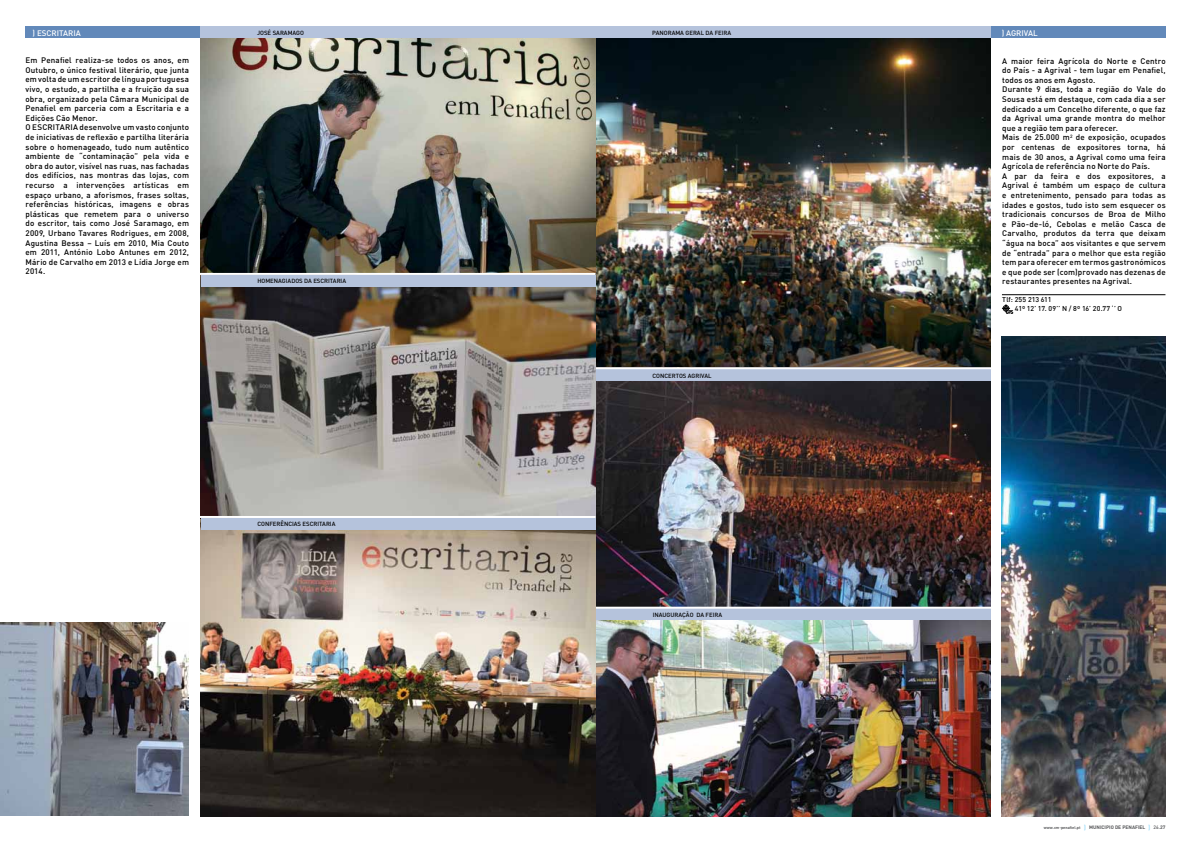
<style>
.page{position:relative;width:1191px;height:842px;background:#fff}
.page>*{position:absolute;margin:0;border:0;box-sizing:border-box;transform-origin:0 0}
.t1{font:500 8px/9.6px "DIN";letter-spacing:.02em;color:#000}
.t2{font:500 8px "DIN";color:#fff}
.t3{font:500 7px/8.4px "DIN";letter-spacing:.01em;color:#000}
.t4{font:700 6.9px "DIN Pro";color:#a5dff9}
.t5{font:500 6px "DIN";color:#000}
.t6{font:700 4.9px "DIN Pro";color:#58595b}
.t7{font:500 4.9px "DIN";color:#58595b}
.t8{font:700 4px "DIN Pro";color:#58595b}
.s1{font-family:"DIN Pro";font-weight:700}
</style>
<div class="page">
<div style="left:990px;top:27px;width:175px;height:11px;background:#6289ba"></div>
<img style="left:595px;top:38px;width:395px;height:569px">
<hr style="left:1002px;top:295px;width:163px;height:1px;background:#000">
<svg style="left:1002px;top:304px;width:11px;height:10px"></svg>
<img style="left:200px;top:38px;width:395px;height:778px">
<div style="left:26px;top:27px;width:174px;height:11px;background:#6289ba"></div>
<div style="left:596px;top:369px;width:394px;height:12px;background:#b5c3dc"></div>
<hr style="left:595px;top:367px;width:596px;height:2px;background:#fff">
<div style="left:596px;top:609px;width:394px;height:11px;background:#b5c3dc"></div>
<img style="left:1002px;top:336px;width:163px;height:480px">
<img style="left:596px;top:620px;width:394px;height:196px">
<div style="left:595px;top:27px;width:395px;height:11px;background:#b5c3dc"></div>
<div style="left:200px;top:27px;width:395px;height:11px;background:#b5c3dc"></div>
<div style="left:201px;top:275px;width:394px;height:11px;background:#b5c3dc"></div>
<hr style="left:0;top:273px;width:595px;height:2px;background:#fff">
<div style="left:201px;top:518px;width:394px;height:11px;background:#b5c3dc"></div>
<img style="left:0;top:622px;width:188px;height:194px">
<hr style="left:0;top:516px;width:595px;height:2px;background:#fff">
<p class="t2" style="left:33px;top:28px;width:50px">) ESCRITARIA</p>
<p class="t1" style="left:26px;top:55px;width:165px">Em Penafiel realiza-se todos os anos, em Outubro, o único festival literário, que junta em volta de um escritor de língua portuguesa vivo, o estudo, a partilha e a fruição da sua obra, organizado pela Câmara Municipal de Penafiel em parceria com a Escritaria e a Edições Cão Menor.<br>O ESCRITARIA desenvolve um vasto conjunto de iniciativas de reflexão e partilha literária sobre o homenageado, tudo num autêntico ambiente de “contaminação” pela vida e obra do autor, visível nas ruas, nas fachadas dos edifícios, nas montras das lojas, com recurso a intervenções artísticas em espaço urbano, a aforismos, frases soltas, referências históricas, imagens e obras plásticas que remetem para o universo do escritor, tais como José Saramago, em 2009, Urbano Tavares Rodrigues, em 2008, Agustina Bessa – Luís em 2010, Mia Couto em 2011, António Lobo Antunes em 2012, Mário de Carvalho em 2013 e Lídia Jorge em 2014.</p>
<p class="t5" style="left:257px;top:29px;width:48px">JOSÉ SARAMAGO</p>
<p class="t5" style="left:652px;top:29px;width:80px">PANORAMA GERAL DA FEIRA</p>
<p class="t5" style="left:257px;top:277px;width:90px">HOMENAGIADOS DA ESCRITARIA</p>
<p class="t5" style="left:257px;top:520px;width:80px">CONFERÊNCIAS ESCRITARIA</p>
<p class="t5" style="left:652px;top:372px;width:61px">CONCERTOS AGRIVAL</p>
<p class="t5" style="left:652px;top:611px;width:71px">INAUGURAÇÃO DA FEIRA</p>
<p class="t2" style="left:1001px;top:28px;width:37px">) AGRIVAL</p>
<p class="t1" style="left:1002px;top:56px;width:165px">A maior feira Agrícola do Norte e Centro do País - a Agrival - tem lugar em Penafiel, todos os anos em Agosto.<br>Durante 9 dias, toda a região do Vale do Sousa está em destaque, com cada dia a ser dedicado a um Concelho diferente, o que faz da Agrival uma grande montra do melhor que a região tem para oferecer.<br>Mais de 25.000 m<sup>2</sup> de exposição, ocupados por centenas de expositores torna, há mais de 30 anos, a Agrival como uma feira Agrícola de referência no Norte do País.<br>A par da feira e dos expositores, a Agrival é também um espaço de cultura e entretenimento, pensado para todas as idades e gostos, tudo isto sem esquecer os tradicionais concursos de Broa de Milho e Pão-de-ló, Cebolas e melão Casca de Carvalho, produtos da terra que deixam “água na boca” aos visitantes e que servem de “entrada” para o melhor que esta região tem para oferecer em termos gastronómicos e que pode ser (com)provado nas dezenas de restaurantes presentes na Agrival.</p>
<p class="t3" style="left:1015px;top:295px;width:109px;text-indent:-13px">Tlf: 255 213 611<br>41º 12’ 17. 09’’ N / 8º 16’ 20.77 ‘’ O</p>
<p class="t4" style="left:1084px;top:823px;width:4px">)</p>
<p class="t4" style="left:1148px;top:823px;width:4px">)</p>
<p class="t8" style="left:1044px;top:825px;width:38px">www.cm-penafiel.pt</p>
<p class="t6" style="left:1089px;top:824px;width:58px">MUNICIPIO DE PENAFIEL</p>
<p class="t7" style="left:1153px;top:824px;width:13px">26.<span class="s1">27</span></p>
</div>
